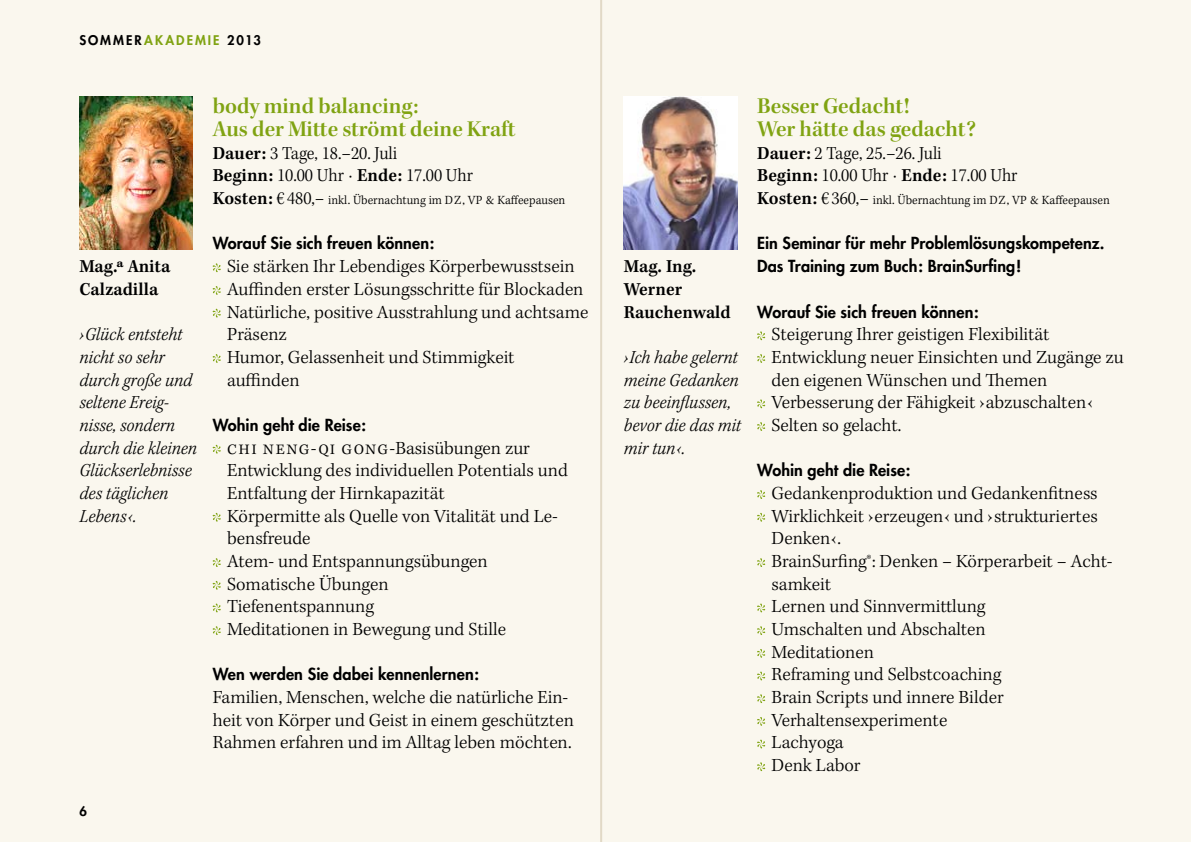
<style>
.page{position:relative;width:1191px;height:842px;background:#faf7ee}
.page>*{position:absolute;margin:0;border:0;box-sizing:border-box;transform-origin:0 0}
.t1{font:23px/22.6px "Kepler Std Semibold Subh";color:#80a312}
.t2{font:300 19px/22.6px "Kepler Std";color:#000}
.t3{font:19px/22.6px "Kepler Std Light Scn It";color:#000}
.t4{font:19px/22.6px "Kepler Std Light Scn";color:#000}
.t5{font:19px/22.6px "Kepler Std Semibold Scn Capt";color:#000}
.t6{font:800 16.2px/22.6px "Futura Std";letter-spacing:.005em;color:#000}
.t7{font:13px "Kepler Std Light Scn Capt";color:#000}
.t8{font:800 13px "Futura Std";letter-spacing:.155em;color:#000}
.s1{color:#80a312}
.s2{font-family:"Kepler Std Semibold Scn Capt"}
.s3{font-family:"Kepler Std Semibold Scn Capt";font-size:19px}
.s4{font-family:"Kepler Std Light Scn";font-size:19px}
</style>
<div class="page">
<hr style="left:600px;top:0;width:2px;height:842px;background:#e1d9c6">
<svg style="left:212px;top:263px;width:9px;height:9px"></svg>
<svg style="left:212px;top:286px;width:9px;height:9px"></svg>
<svg style="left:212px;top:309px;width:9px;height:9px"></svg>
<svg style="left:212px;top:354px;width:9px;height:9px"></svg>
<svg style="left:212px;top:445px;width:9px;height:9px"></svg>
<svg style="left:212px;top:513px;width:9px;height:9px"></svg>
<svg style="left:212px;top:558px;width:9px;height:9px"></svg>
<svg style="left:212px;top:581px;width:9px;height:9px"></svg>
<svg style="left:212px;top:603px;width:9px;height:9px"></svg>
<svg style="left:212px;top:626px;width:9px;height:9px"></svg>
<svg style="left:757px;top:331px;width:8px;height:9px"></svg>
<svg style="left:757px;top:354px;width:8px;height:9px"></svg>
<svg style="left:757px;top:399px;width:8px;height:9px"></svg>
<svg style="left:757px;top:422px;width:8px;height:9px"></svg>
<svg style="left:757px;top:490px;width:8px;height:9px"></svg>
<svg style="left:757px;top:513px;width:8px;height:9px"></svg>
<svg style="left:757px;top:558px;width:8px;height:9px"></svg>
<svg style="left:757px;top:603px;width:8px;height:9px"></svg>
<svg style="left:757px;top:626px;width:8px;height:9px"></svg>
<svg style="left:757px;top:649px;width:8px;height:9px"></svg>
<svg style="left:757px;top:671px;width:8px;height:9px"></svg>
<svg style="left:757px;top:694px;width:8px;height:9px"></svg>
<svg style="left:757px;top:717px;width:8px;height:9px"></svg>
<svg style="left:757px;top:739px;width:8px;height:9px"></svg>
<svg style="left:757px;top:762px;width:8px;height:9px"></svg>
<img style="left:624px;top:96px;width:113px;height:153px">
<img style="left:79px;top:96px;width:114px;height:153px">
<p class="t8" style="left:79px;top:32px;width:183px">Sommer<span class="s1">akademie</span> 2013</p>
<p class="t5" style="left:79px;top:256px;width:92px">Mag.ª Anita<br>Calzadilla</p>
<p class="t3" style="left:79px;top:323px;width:119px">›Glück entsteht nicht so sehr durch große und seltene Ereig&shy;nisse, sondern durch die kleinen<br>Glückserlebnisse des täglichen<br>Lebens‹.</p>
<p class="t1" style="left:213px;top:96px;width:304px">body mind balancing:<br>Aus der Mitte strömt deine Kraft</p>
<p class="t4" style="left:213px;top:142px;width:262px"><span class="s2">Dauer:</span> 3 Tage, 18.–20. Juli<br><span class="s2">Beginn:</span> 10.00 Uhr · <span class="s2">Ende:</span> 17.00 Uhr</p>
<p class="t7" style="left:213px;top:193px;width:354px"><span class="s3">Kosten:</span> <span class="s4">€ 480,–</span> inkl. Übernachtung im DZ, VP &amp; Kaffeepausen</p>
<p class="t6" style="left:213px;top:232px;width:223px">Worauf Sie sich freuen können:</p>
<p class="t2" style="left:227px;top:256px;width:363px">Sie stärken Ihr Lebendiges Körperbewusstsein Auffinden erster Lösungsschritte für Blockaden Natürliche, positive Ausstrahlung und achtsame Präsenz<br>Humor, Gelassenheit und Stimmigkeit auffinden</p>
<p class="t6" style="left:213px;top:414px;width:155px">Wohin geht die Reise:</p>
<p class="t2" style="left:227px;top:437px;width:342px">CHI NENG-QI GONG-Basisübungen zur<br>Entwicklung des individuellen Potentials und<br>Entfaltung der Hirnkapazität<br>Körpermitte als Quelle von Vitalität und Le&shy;bensfreude<br>Atem- und Entspannungsübungen<br>Somatische Übungen<br>Tiefenentspannung<br>Meditationen in Bewegung und Stille</p>
<p class="t6" style="left:213px;top:663px;width:268px">Wen werden Sie dabei kennenlernen:</p>
<p class="t2" style="left:213px;top:687px;width:363px">Familien, Menschen, welche die natürliche Ein&shy;heit von Körper und Geist in einem geschützten<br>Rahmen erfahren und im Alltag leben möchten.</p>
<p class="t8" style="left:79px;top:803px;width:9px">6</p>
<p class="t5" style="left:624px;top:256px;width:108px">Mag. Ing.<br>Werner<br>Rauchenwald</p>
<p class="t3" style="left:624px;top:346px;width:119px">›Ich habe gelernt meine Gedanken zu beeinflussen, bevor die das mit mir tun‹.</p>
<p class="t1" style="left:757px;top:96px;width:220px">Besser Gedacht!<br>Wer hätte das gedacht?</p>
<p class="t4" style="left:757px;top:142px;width:262px"><span class="s2">Dauer:</span> 2 Tage, 25.–26. Juli<br><span class="s2">Beginn:</span> 10.00 Uhr · <span class="s2">Ende:</span> 17.00 Uhr</p>
<p class="t7" style="left:757px;top:193px;width:354px"><span class="s3">Kosten:</span> <span class="s4">€ 360,–</span> inkl. Übernachtung im DZ, VP &amp; Kaffeepausen</p>
<p class="t6" style="left:757px;top:232px;width:349px">Ein Seminar für mehr Problemlösungskompetenz.<br>Das Training zum Buch: BrainSurfing!</p>
<p class="t6" style="left:757px;top:300px;width:223px">Worauf Sie sich freuen können:</p>
<p class="t2" style="left:771px;top:324px;width:354px">Steigerung Ihrer geistigen Flexibilität Entwicklung neuer Einsichten und Zugänge zu den eigenen Wünschen und Themen Verbesserung der Fähigkeit ›abzuschalten‹ Selten so gelacht.</p>
<p class="t6" style="left:757px;top:459px;width:155px">Wohin geht die Reise:</p>
<p class="t2" style="left:771px;top:482px;width:343px">Gedankenproduktion und Gedankenfitness<br>Wirklichkeit ›erzeugen‹ und ›strukturiertes<br>Denken‹.<br>BrainSurfing®: Denken – Körperarbeit – Acht&shy;samkeit<br>Lernen und Sinnvermittlung<br>Umschalten und Abschalten<br>Meditationen<br>Reframing und Selbstcoaching<br>Brain Scripts und innere Bilder<br>Verhaltensexperimente<br>Lachyoga<br>Denk Labor</p>
</div>
